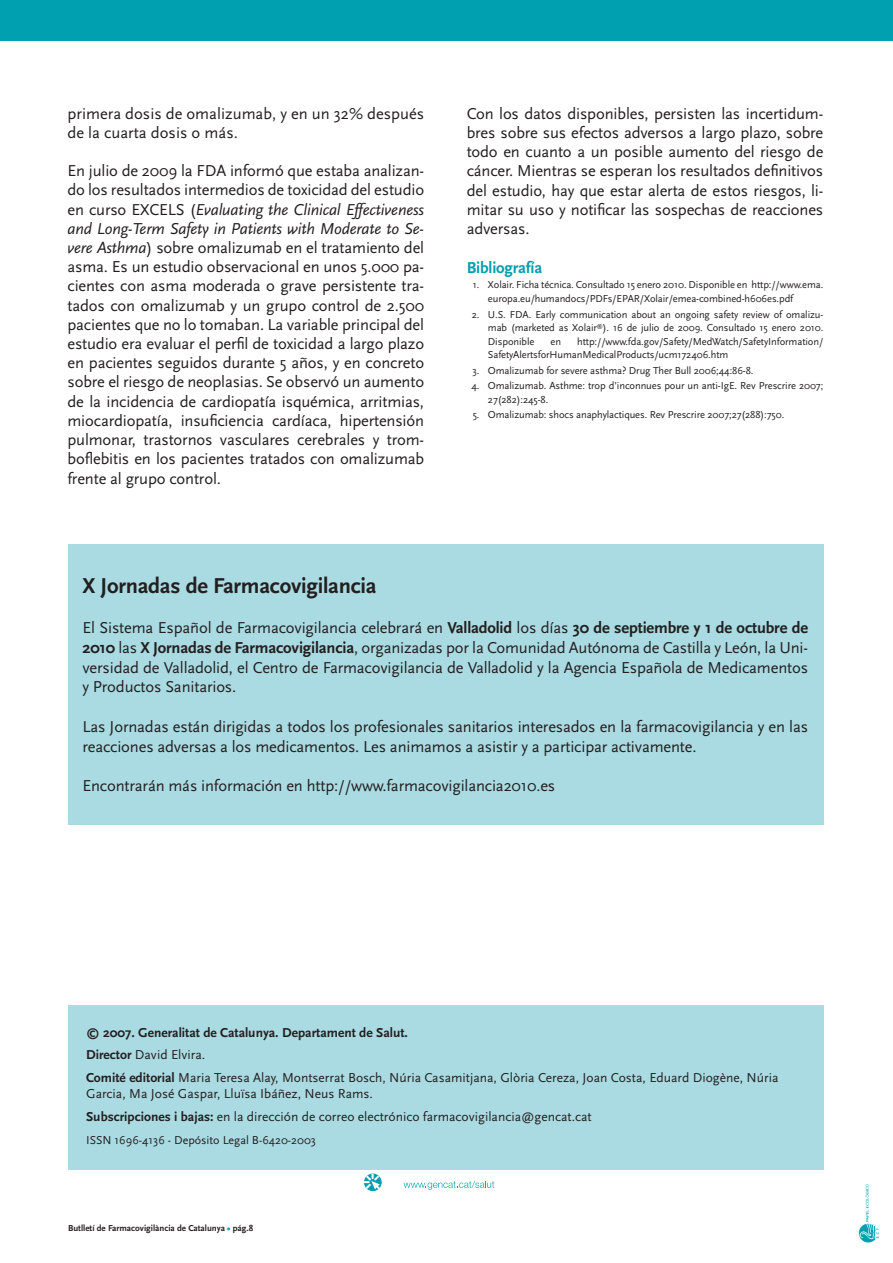
<style>
.page{position:relative;width:893px;height:1263px;background:#fff}
.page>*{position:absolute;margin:0;border:0;box-sizing:border-box;transform-origin:0 0}
.t1{font:700 22.5px "Scala Sans";letter-spacing:-.01em;color:#231f20}
.t2{font:16.5px/19.2px "Scala Sans";letter-spacing:-.01em;color:#231f20;text-align:justify}
.t3{font:700 16.5px "Scala Sans";letter-spacing:-.01em;color:#00a0b0}
.t4{font:13.5px/22.5px "Scala Sans";color:#231f20}
.t5{font:12px "Scala Sans";color:#231f20}
.t6{font:10.5px/13.5px "Scala Sans";letter-spacing:-.01em;color:#231f20}
.t7{font:700 9px "Scala Sans";color:#231f20}
.s1{font-style:italic}
.s2{font-weight:700}
.s3{color:#00a0b0}
</style>
<div class="page">
<div style="left:69px;top:1006px;width:755px;height:164px;background:#aadbe2"></div>
<div style="left:0;top:0;width:893px;height:40px;background:#00a0b0"></div>
<div style="left:364px;top:1174px;width:17px;height:17px;border:1px solid #00a0b0;border-radius:50%"></div>
<svg style="left:364px;top:1173px;width:17px;height:17px"></svg>
<svg style="left:403px;top:1181px;width:91px;height:9px"></svg>
<img style="left:858px;top:1184px;width:21px;height:59px">
<div style="left:68px;top:544px;width:755px;height:281px;background:#aadbe2"></div>
<p class="t2" style="left:68px;top:104px;width:358px">primera dosis de omalizumab, y en un 32% después de la cuarta dosis o más.</p>
<p class="t2" style="left:68px;top:162px;width:358px">En julio de 2009 la FDA informó que estaba analizan&shy;do los resultados intermedios de toxicidad del estudio en curso EXCELS (<span class="s1">Evaluating the Clinical Effectiveness and Long-Term Safety in Patients with Moderate to Se&shy;vere Asthma</span>) sobre omalizumab en el tratamiento del asma. Es un estudio observacional en unos 5.000 pa&shy;cientes con asma moderada o grave persistente tra&shy;tados con omalizumab y un grupo control de 2.500 pacientes que no lo tomaban. La variable principal del estudio era evaluar el perfil de toxicidad a largo plazo en pacientes seguidos durante 5 años, y en concreto sobre el riesgo de neoplasias. Se observó un aumento de la incidencia de cardiopatía isquémica, arritmias, miocardiopatía, insuficiencia cardíaca, hipertensión pulmonar, trastornos vasculares cerebrales y trom&shy;boflebitis en los pacientes tratados con omalizumab frente al grupo control.</p>
<p class="t2" style="left:467px;top:104px;width:358px">Con los datos disponibles, persisten las incertidum&shy;bres sobre sus efectos adversos a largo plazo, sobre todo en cuanto a un posible aumento del riesgo de cáncer. Mientras se esperan los resultados definitivos del estudio, hay que estar alerta de estos riesgos, li&shy;mitar su uso y notificar las sospechas de reacciones adversas.</p>
<p class="t3" style="left:467px;top:259px;width:77px">Bibliografía</p>
<p class="t6" style="left:488px;top:278px;width:337px;text-indent:-15px">1. Xolair. Ficha técnica. Consultado 15 enero 2010. Disponible en http://www.ema. europa.eu/humandocs/PDFs/EPAR/Xolair/emea-combined-h606es.pdf</p>
<p class="t6" style="left:488px;top:308px;width:337px;text-align:justify;text-indent:-16px">2. U.S. FDA. Early communication about an ongoing safety review of omalizu&shy;mab (marketed as Xolair<sup>®</sup>). 16 de julio de 2009. Consultado 15 enero 2010.<br>Disponible</p>
<p class="t6" style="left:488px;top:335px;width:337px;text-indent:89px">http://www.fda.gov/Safety/MedWatch/SafetyInformation/<br>SafetyAlertsforHumanMedicalProducts/ucm172406.htm</p>
<p class="t6" style="left:472px;top:364px;width:282px">3. Omalizumab for severe asthma? Drug Ther Bull 2006;44:86-8.</p>
<p class="t6" style="left:488px;top:379px;width:337px;text-indent:-16px">4. Omalizumab. Asthme: trop d’inconnues pour un anti-IgE. Rev Prescrire 2007;<br>27(282):245-8.</p>
<p class="t6" style="left:473px;top:408px;width:313px">5. Omalizumab: shocs anaphylactiques. Rev Prescrire 2007;27(288):750.</p>
<p class="t6" style="left:550px;top:335px;width:12px">en</p>
<h1 class="t1" style="left:82px;top:574px;width:296px">X Jornadas de Farmacovigilancia</h1>
<p class="t2" style="left:82px;top:618px;width:727px;line-height:19.8px">El Sistema Español de Farmacovigilancia celebrará en <span class="s2">Valladolid</span> los días <span class="s2">30 de septiembre y 1 de octubre de 2010</span> las <span class="s2">X Jornadas de Farmacovigilancia</span>, organizadas por la Comunidad Autónoma de Castilla y León, la Uni&shy;versidad de Valladolid, el Centro de Farmacovigilancia de Valladolid y la Agencia Española de Medicamentos y Productos Sanitarios.</p>
<p class="t2" style="left:82px;top:717px;width:727px;line-height:19.8px">Las Jornadas están dirigidas a todos los profesionales sanitarios interesados en la farmacovigilancia y en las reacciones adversas a los medicamentos. Les animamos a asistir y a participar activamente.</p>
<p class="t2" style="left:82px;top:777px;width:474px">Encontrarán más información en http://www.farmacovigilancia2010.es</p>
<p class="t4" style="left:86px;top:1021px;width:694px"><span class="s2">© 2007. Generalitat de Catalunya. Departament de Salut.<br>Director</span> David Elvira.<br><span class="s2">Comité editorial</span> Maria Teresa Alay, Montserrat Bosch, Núria Casamitjana, Glòria Cereza, Joan Costa, Eduard Diogène, Núria</p>
<p class="t4" style="left:86px;top:1083px;width:507px">Garcia, Ma José Gaspar, Lluïsa Ibáñez, Neus Rams.<br><span class="s2">Subscripciones i bajas:</span> en la dirección de correo electrónico farmacovigilancia@gencat.cat</p>
<p class="t5" style="left:86px;top:1134px;width:231px">ISSN 1696-4136 - Depósito Legal B-6420-2003</p>
<p class="t7" style="left:68px;top:1223px;width:187px">Butlletí de Farmacovigilància de Catalunya <span class="s3">•</span> pág.8</p>
</div>
